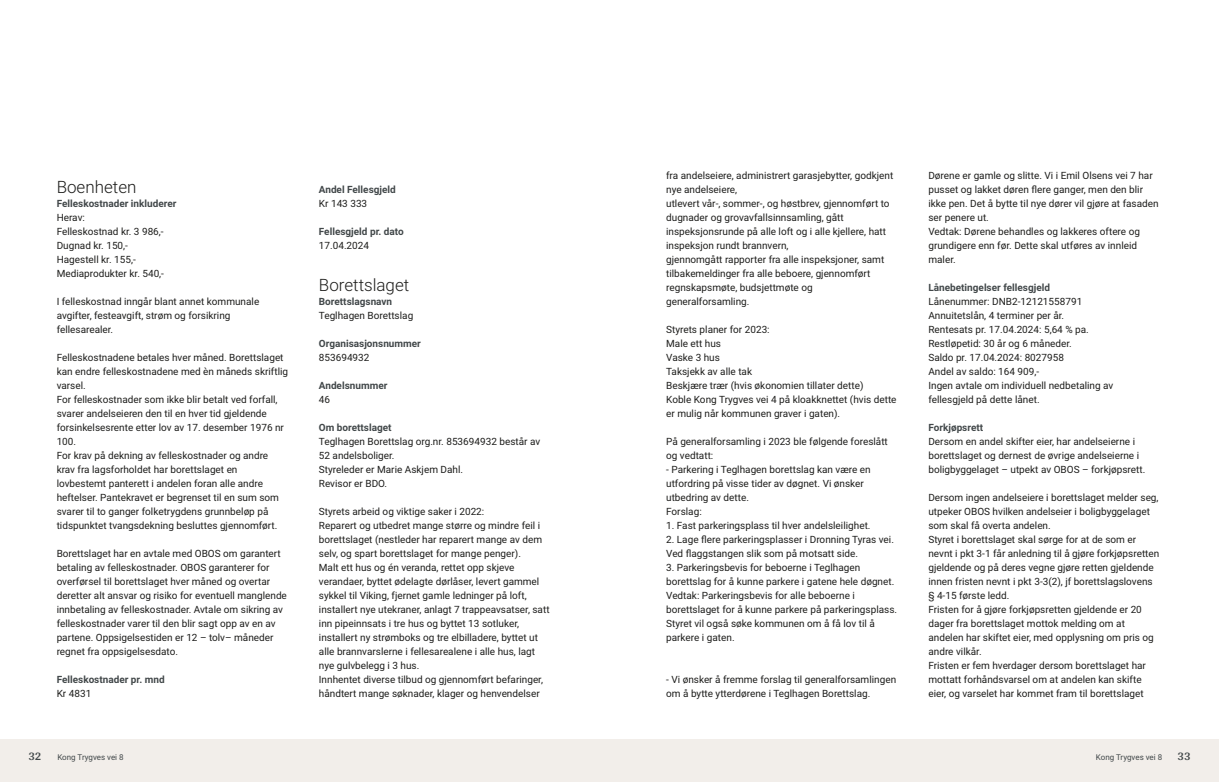
<style>
.page{position:relative;width:1219px;height:782px;background:#fff}
.page>*{position:absolute;margin:0;border:0;box-sizing:border-box;transform-origin:0 0}
.t1{font:300 17px "Roboto";color:#1d1d1b}
.t2{font:700 12px "Arya";color:#414749}
.t3{font:10px/14px "Roboto";color:#1d1d1b}
.t4{font:700 10px "Roboto";color:#414749}
.t5{font:8px "Roboto";color:#414749}
</style>
<div class="page">
<div style="left:0;top:739px;width:612px;height:42px;background:#f2eeea"></div>
<div style="left:607px;top:739px;width:612px;height:42px;background:#f2eeea"></div>
<h1 class="t1" style="left:57px;top:174px;width:81px">Boenheten</h1>
<p class="t4" style="left:57px;top:196px;width:121px">Felleskostnader inkluderer</p>
<p class="t3" style="left:57px;top:209px;width:109px">Herav:<br>Felleskostnad kr. 3 986,‑<br>Dugnad kr. 150,‑<br>Hagestell kr. 155,‑<br>Mediaprodukter kr. 540,‑</p>
<p class="t3" style="left:57px;top:293px;width:204px">I felleskostnad inngår blant annet kommunale avgifter, festeavgift, strøm og forsikring fellesarealer.</p>
<p class="t3" style="left:57px;top:349px;width:233px">Felleskostnadene betales hver måned. Borettslaget kan endre felleskostnadene med èn måneds skriftlig varsel.<br>For felleskostnader som ikke blir betalt ved forfall, svarer andelseieren den til en hver tid gjeldende forsinkelsesrente etter lov av 17. desember 1976 nr 100.<br>For krav på dekning av felleskostnader og andre krav fra lagsforholdet har borettslaget en lovbestemt panterett i andelen foran alle andre heftelser. Pantekravet er begrenset til en sum som svarer til to ganger folketrygdens grunnbeløp på tidspunktet tvangsdekning besluttes gjennomført.</p>
<p class="t3" style="left:57px;top:545px;width:232px">Borettslaget har en avtale med OBOS om garantert betaling av felleskostnader. OBOS garanterer for overførsel til borettslaget hver måned og overtar deretter alt ansvar og risiko for eventuell manglende innbetaling av felleskostnader. Avtale om sikring av felleskostnader varer til den blir sagt opp av en av partene. Oppsigelsestiden er 12 – tolv– måneder regnet fra oppsigelsesdato.</p>
<p class="t4" style="left:57px;top:672px;width:110px">Felleskostnader pr. mnd</p>
<p class="t3" style="left:57px;top:685px;width:36px">Kr 4831</p>
<p class="t2" style="left:28px;top:749px;width:15px">32</p>
<p class="t5" style="left:57px;top:751px;width:68px">Kong Trygves vei 8</p>
<p class="t4" style="left:319px;top:182px;width:78px">Andel Fellesgjeld</p>
<p class="t3" style="left:319px;top:195px;width:50px">Kr 143 333</p>
<p class="t4" style="left:319px;top:224px;width:86px">Fellesgjeld pr. dato</p>
<p class="t3" style="left:319px;top:237px;width:52px">17.04.2024</p>
<h1 class="t1" style="left:319px;top:272px;width:92px">Borettslaget</h1>
<p class="t4" style="left:319px;top:294px;width:75px">Borettslagsnavn</p>
<p class="t3" style="left:319px;top:307px;width:96px">Teglhagen Borettslag</p>
<p class="t4" style="left:319px;top:336px;width:103px">Organisasjonsnummer</p>
<p class="t3" style="left:319px;top:349px;width:52px">853694932</p>
<p class="t4" style="left:319px;top:378px;width:70px">Andelsnummer</p>
<p class="t3" style="left:319px;top:391px;width:13px">46</p>
<p class="t4" style="left:319px;top:420px;width:74px">Om borettslaget</p>
<p class="t3" style="left:319px;top:433px;width:223px">Teglhagen Borettslag org.nr. 853694932 består av<br>52 andelsboliger.<br>Styreleder er Marie Askjem Dahl.<br>Revisor er BDO.</p>
<p class="t3" style="left:319px;top:503px;width:232px">Styrets arbeid og viktige saker i 2022:<br>Reparert og utbedret mange større og mindre feil i borettslaget (nestleder har reparert mange av dem selv, og spart borettslaget for mange penger).<br>Malt ett hus og én veranda, rettet opp skjeve verandaer, byttet ødelagte dørlåser, levert gammel sykkel til Viking, fjernet gamle ledninger på loft, installert nye utekraner, anlagt 7 trappeavsatser, satt inn pipeinnsats i tre hus og byttet 13 sotluker, installert ny strømboks og tre elbilladere, byttet ut alle brannvarslerne i fellesarealene i alle hus, lagt nye gulvbelegg i 3 hus.<br>Innhentet diverse tilbud og gjennomført befaringer, håndtert mange søknader, klager og henvendelser</p>
<p class="t3" style="left:666px;top:167px;width:229px">fra andelseiere, administrert garasjebytter, godkjent nye andelseiere,<br>utlevert vår‑, sommer‑, og høstbrev, gjennomført to dugnader og grovavfallsinnsamling, gått inspeksjonsrunde på alle loft og i alle kjellere, hatt inspeksjon rundt brannvern,<br>gjennomgått rapporter fra alle inspeksjoner, samt tilbakemeldinger fra alle beboere, gjennomført regnskapsmøte, budsjettmøte og generalforsamling.</p>
<p class="t3" style="left:666px;top:321px;width:232px">Styrets planer for 2023:<br>Male ett hus<br>Vaske 3 hus<br>Taksjekk av alle tak<br>Beskjære trær (hvis økonomien tillater dette)<br>Koble Kong Trygves vei 4 på kloakknettet (hvis dette er mulig når kommunen graver i gaten).</p>
<p class="t3" style="left:666px;top:433px;width:223px">På generalforsamling i 2023 ble følgende foreslått og vedtatt:<br>‑ Parkering i Teglhagen borettslag kan være en utfordring på visse tider av døgnet. Vi ønsker utbedring av dette.<br>Forslag:</p>
<p class="t3" style="left:666px;top:517px;width:206px">1. Fast parkeringsplass til hver andelsleilighet.</p>
<p class="t3" style="left:666px;top:531px;width:229px">2. Lage flere parkeringsplasser i Dronning Tyras vei.<br>Ved flaggstangen slik som på motsatt side.</p>
<p class="t3" style="left:666px;top:559px;width:232px">3. Parkeringsbevis for beboerne i Teglhagen borettslag for å kunne parkere i gatene hele døgnet.<br>Vedtak: Parkeringsbevis for alle beboerne i borettslaget for å kunne parkere på parkeringsplass.<br>Styret vil også søke kommunen om å få lov til å parkere i gaten.</p>
<p class="t3" style="left:666px;top:671px;width:232px">‑ Vi ønsker å fremme forslag til generalforsamlingen om å bytte ytterdørene i Teglhagen Borettslag.</p>
<p class="t3" style="left:928px;top:167px;width:232px">Dørene er gamle og slitte. Vi i Emil Olsens vei 7 har pusset og lakket døren flere ganger, men den blir ikke pen. Det å bytte til nye dører vil gjøre at fasaden ser penere ut.<br>Vedtak: Dørene behandles og lakkeres oftere og grundigere enn før. Dette skal utføres av innleid maler.</p>
<p class="t4" style="left:928px;top:280px;width:123px">Lånebetingelser fellesgjeld</p>
<p class="t3" style="left:928px;top:293px;width:186px">Lånenummer: DNB2‑12121558791<br>Annuitetslån, 4 terminer per år.<br>Rentesats pr. 17.04.2024: 5,64 % pa.<br>Restløpetid: 30 år og 6 måneder.<br>Saldo pr. 17.04.2024: 8027958<br>Andel av saldo: 164 909,‑<br>Ingen avtale om individuell nedbetaling av fellesgjeld på dette lånet.</p>
<p class="t4" style="left:928px;top:420px;width:56px">Forkjøpsrett</p>
<p class="t3" style="left:928px;top:433px;width:218px">Dersom en andel skifter eier, har andelseierne i borettslaget og dernest de øvrige andelseierne i boligbyggelaget – utpekt av OBOS – forkjøpsrett.</p>
<p class="t3" style="left:928px;top:489px;width:232px">Dersom ingen andelseiere i borettslaget melder seg, utpeker OBOS hvilken andelseier i boligbyggelaget som skal få overta andelen.<br>Styret i borettslaget skal sørge for at de som er nevnt i pkt 3‑1 får anledning til å gjøre forkjøpsretten gjeldende og på deres vegne gjøre retten gjeldende innen fristen nevnt i pkt 3‑3(2), jf borettslagslovens § 4‑15 første ledd.<br>Fristen for å gjøre forkjøpsretten gjeldende er 20 dager fra borettslaget mottok melding om at andelen har skiftet eier, med opplysning om pris og andre vilkår.<br>Fristen er fem hverdager dersom borettslaget har mottatt forhåndsvarsel om at andelen kan skifte eier, og varselet har kommet fram til borettslaget</p>
<p class="t5" style="left:1096px;top:751px;width:68px">Kong Trygves vei 8</p>
<p class="t2" style="left:1177px;top:749px;width:15px">33</p>
</div>
